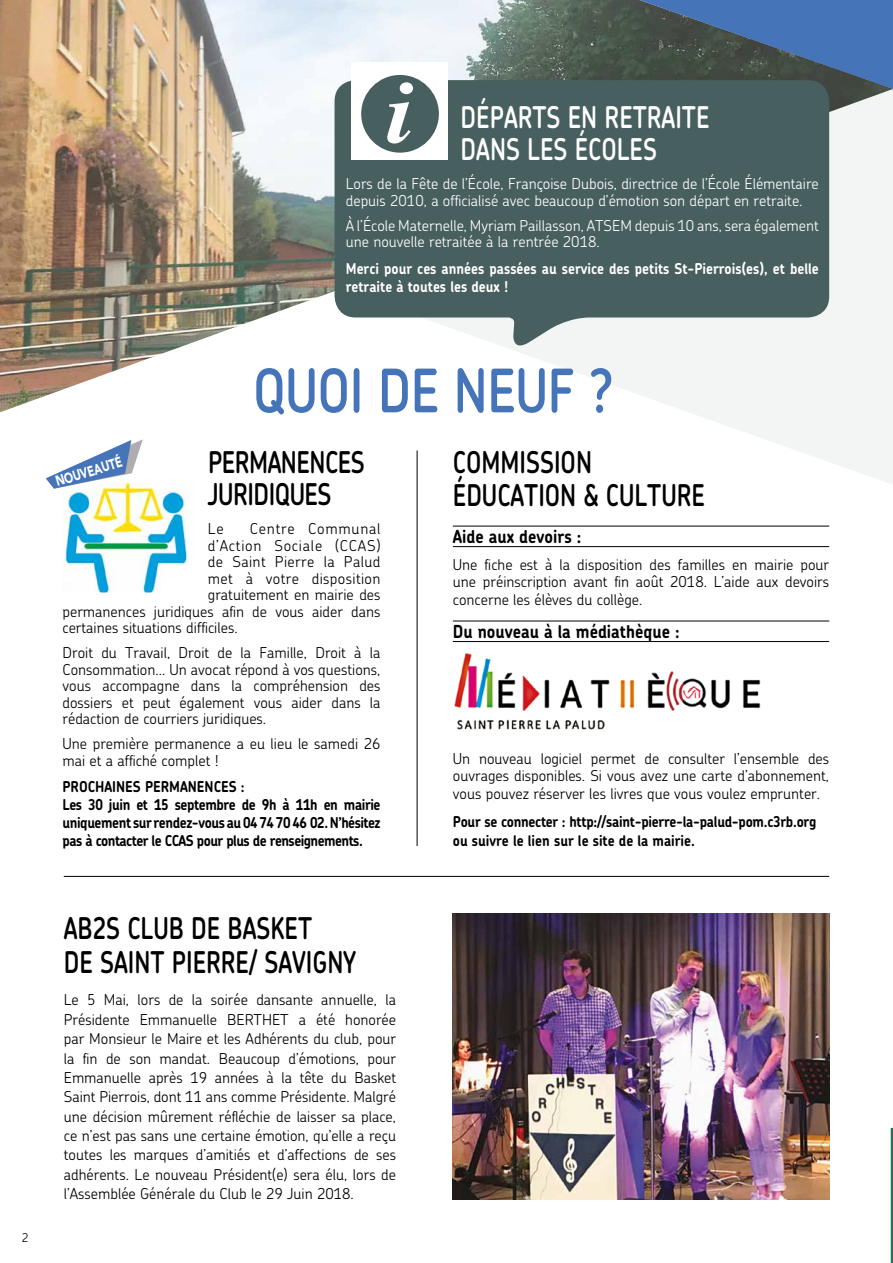
<style>
.page{position:relative;width:893px;height:1263px;background:#fff}
.page>*{position:absolute;margin:0;border:0;box-sizing:border-box;transform-origin:0 0}
.t1{font:italic 700 88.05px "Times";color:#fff;scale:1.12 1}
.t2{font:600 60px "Chevin";letter-spacing:-.01em;color:#4674b9;scale:.85 1}
.t3{font:600 30px/34.3px "Chevin";color:#000;scale:.8 1}
.t4{font:600 30px/31.5px "Chevin";color:#fff;scale:.8 1}
.t5{font:600 30px/31.5px "Chevin";letter-spacing:-.02em;color:#000;scale:.8 1}
.t6{font:700 18px "Chevin";color:#000;scale:.9 1}
.t7{font:300 15px/19.4px "Chevin";color:#000;text-align:justify}
.t8{font:700 15px/18px "Chevin";letter-spacing:-.03em;color:#000;scale:.9 1}
.t9{font:300 15px/16.5px "Chevin";color:#fff}
.t10{font:700 15px/18px "Chevin";color:#fff;scale:.9 1}
.t11{font:300 15px "Chevin";letter-spacing:.025em;color:#000}
.t12{font:300 15px "Chevin";letter-spacing:.05em;color:#000}
.t13{font:900 14.55px "Avenir";color:#fff;scale:.75 1}
.t14{font:300 12px "Chevin";color:#000}
</style>
<div class="page">
<svg style="left:890px;top:1127px;width:3px;height:136px"></svg>
<svg style="left:45px;top:420px;width:848px;height:65px"></svg>
<img style="left:0;top:0;width:893px;height:413px">
<hr style="left:64px;top:876px;width:765px;height:1px;background:#000">
<hr style="left:417px;top:450px;width:1px;height:396px;background:#000">
<svg style="left:335px;top:80px;width:494px;height:273px;background:#5e7372"></svg>
<div style="left:351px;top:63px;width:97px;height:96px;background:#fff"></div>
<div style="left:361px;top:75px;width:78px;height:78px;background:#475f5e;border-radius:50%"></div>
<hr style="left:453px;top:526px;width:376px;height:1px;background:#000">
<hr style="left:453px;top:546px;width:376px;height:1px;background:#000">
<hr style="left:453px;top:621px;width:376px;height:1px;background:#000">
<hr style="left:453px;top:641px;width:376px;height:1px;background:#000">
<img style="left:63px;top:480px;width:132px;height:112px">
<img style="left:453px;top:913px;width:376px;height:286px">
<svg style="left:46px;top:439px;width:97px;height:50px"></svg>
<img style="left:454px;top:653px;width:307px;height:77px">
<h1 class="t1" style="left:385px;top:30px;width:26px">i</h1>
<h3 class="t4" style="left:461px;top:101px;width:313px">DÉPARTS EN RETRAITE<br>DANS LES ÉCOLES</h3>
<p class="t9" style="left:346px;top:175px;width:475px">Lors de la Fête de l’École, Françoise Dubois, directrice de l’École Élémentaire depuis 2010, a officialisé avec beaucoup d’émotion son départ en retraite.</p>
<p class="t9" style="left:346px;top:217px;width:475px">À l’École Maternelle, Myriam Paillasson, ATSEM depuis 10 ans, sera également une nouvelle retraitée à la rentrée 2018.</p>
<p class="t10" style="left:346px;top:259px;width:527px">Merci pour ces années passées au service des petits St-Pierrois(es), et belle retraite à toutes les deux !</p>
<p class="t14" style="left:21px;top:1230px;width:8px">2</p>
<h2 class="t2" style="left:253px;top:352px;width:426px">QUOI DE NEUF ?</h2>
<h3 class="t5" style="left:208px;top:446px;width:197px">PERMANENCES<br>JURIDIQUES</h3>
<p class="t7" style="left:208px;top:519px;width:17px">Le</p>
<p class="t12" style="left:250px;top:519px;width:132px">Centre Communal</p>
<p class="t12" style="left:208px;top:535px;width:174px">d’Action Sociale (CCAS)</p>
<p class="t11" style="left:208px;top:552px;width:174px">de Saint Pierre la Palud</p>
<p class="t11" style="left:208px;top:568px;width:174px">met à votre disposition</p>
<p class="t7" style="left:208px;top:585px;width:174px">gratuitement en mairie des</p>
<p class="t7" style="left:63px;top:601px;width:319px">permanences juridiques afin de vous aider dans</p>
<p class="t7" style="left:63px;top:618px;width:177px">certaines situations difficiles.</p>
<p class="t7" style="left:63px;top:644px;width:320px;line-height:16.5px">Droit du Travail, Droit de la Famille, Droit à la Consommation... Un avocat répond à vos questions, vous accompagne dans la compréhension des dossiers et peut également vous aider dans la rédaction de courriers juridiques.</p>
<p class="t7" style="left:63px;top:735px;width:320px;line-height:16.5px">Une première permanence a eu lieu le samedi 26 mai et a affiché complet !</p>
<p class="t8" style="left:63px;top:777px;width:355px">PROCHAINES PERMANENCES :<br>Les 30 juin et 15 septembre de 9h à 11h en mairie uniquement sur rendez-vous au 04 74 70 46 02. N’hésitez pas à contacter le CCAS pour plus de renseignements.</p>
<p class="t13" style="left:53px;top:473px;width:93px;rotate:-17deg">NOUVEAUTÉ</p>
<h3 class="t3" style="left:64px;top:910px;width:367px">AB2S CLUB DE BASKET<br>DE SAINT PIERRE/ SAVIGNY</h3>
<p class="t7" style="left:64px;top:990px;width:334px">Le 5 Mai, lors de la soirée dansante annuelle, la Présidente Emmanuelle BERTHET a été honorée par Monsieur le Maire et les Adhérents du club, pour la fin de son mandat. Beaucoup d’émotions, pour Emmanuelle après 19 années à la tête du Basket Saint Pierrois, dont 11 ans comme Présidente. Malgré une décision mûrement réfléchie de laisser sa place, ce n’est pas sans une certaine émotion, qu’elle a reçu toutes les marques d’amitiés et d’affections de ses adhérents. Le nouveau Président(e) sera élu, lors de l’Assemblée Générale du Club le 29 Juin 2018.</p>
<h3 class="t3" style="left:453px;top:445px;width:317px;line-height:32.7px">COMMISSION<br>ÉDUCATION &amp; CULTURE</h3>
<p class="t6" style="left:453px;top:525px;width:144px">Aide aux devoirs :</p>
<p class="t7" style="left:453px;top:555px;width:378px;line-height:17.7px">Une fiche est à la disposition des familles en mairie pour une préinscription avant fin août 2018. L’aide aux devoirs concerne les élèves du collège.</p>
<p class="t6" style="left:453px;top:620px;width:253px">Du nouveau à la médiathèque :</p>
<p class="t7" style="left:453px;top:749px;width:378px;line-height:17.7px">Un nouveau logiciel permet de consulter l’ensemble des ouvrages disponibles. Si vous avez une carte d’abonnement, vous pouvez réserver les livres que vous voulez emprunter.</p>
<p class="t8" style="left:453px;top:811px;width:405px;line-height:19.2px">Pour se connecter : http://saint-pierre-la-palud-pom.c3rb.org ou suivre le lien sur le site de la mairie.</p>
</div>
